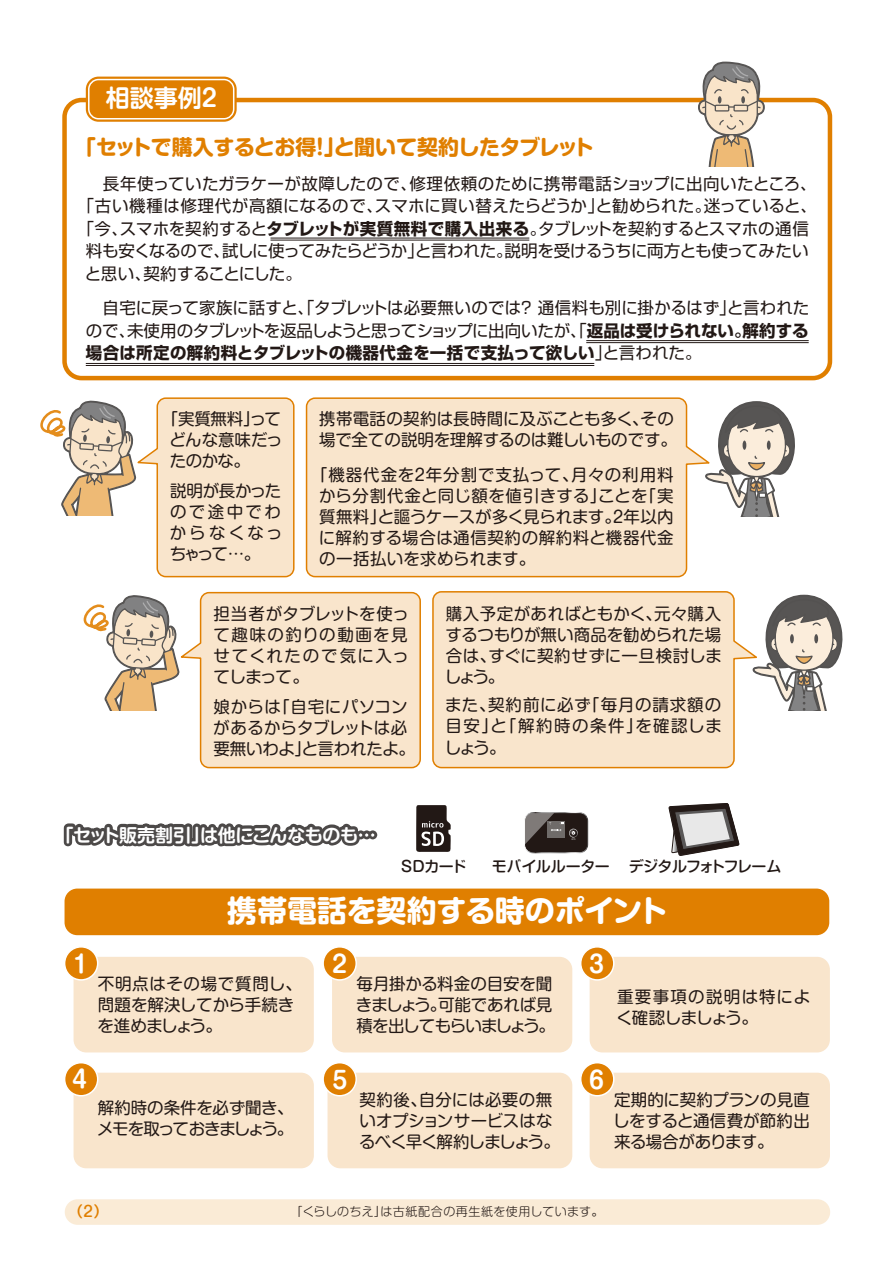
<style>
.page{position:relative;width:893px;height:1263px;background:#fff}
.page>*{position:absolute;margin:0;border:0;box-sizing:border-box;transform-origin:0 0}
.t1{font:700 30px "Shin M Go Pro";letter-spacing:-.01em;color:#fff}
.t2{font:700 24px "Shin M Go Pro De";color:#fff}
.t3{font:700 23.7px "Shin M Go Pro De";color:#fff}
.t4{font:700 21px "Shin M Go Pro";letter-spacing:-.03em;color:#e07f00}
.t5{font:700 18px "Shin M Go Pro De";letter-spacing:-.02em;color:#fff}
.t6{font:16.5px/21px "Shin M Go Pro";color:#221815;text-align:justify}
.t7{font:16.5px/22.5px "Shin Go Pro";letter-spacing:-.01em;color:#221815;text-align:justify}
.t8{font:16.5px "Shin Go Pro";letter-spacing:-.035em;color:#221815}
.t9{font:16.5px "Shin Go Pro";letter-spacing:.01em;color:#221815}
.t10{font:16.5px "Shin Go Pro";letter-spacing:.02em;color:#221815}
.t11{font:16.5px/21px "Shin M Go Pro";letter-spacing:-.035em;color:#221815}
.t12{font:16.5px/21px "Shin M Go Pro";letter-spacing:-.025em;color:#221815}
.t13{font:16.5px/21px "Shin M Go Pro";letter-spacing:-.03em;color:#221815}
.t14{font:16.5px/21px "Shin M Go Pro";letter-spacing:.05em;color:#221815}
.t15{font:16.5px "Shin Go Pro";letter-spacing:-.05em;color:#221815}
.t16{font:500 15px "Shin M Go Pro";letter-spacing:-.045em;color:#221815}
.t17{font:500 15px "Shin M Go Pro";letter-spacing:-.01em;color:#221815}
.t18{font:500 15px "Shin M Go Pro";color:#e07f00}
.t19{font:300 12px "Shin M Go Pro";letter-spacing:.03em;color:#221815}
.s1{font-weight:700}
</style>
<div class="page">
<div style="left:65px;top:1199px;width:765px;height:26px;background:#faebd6;border-radius:13px"></div>
<div style="left:74px;top:957px;width:240px;height:95px;background:#f9e5cc;border-radius:13px"></div>
<div style="left:65px;top:888px;width:764px;height:47px;background:#e07f00;border-radius:13px"></div>
<div style="left:62px;top:98px;width:770px;height:282px;border:4px solid #e07f00;border-radius:17px"></div>
<div style="left:86px;top:77px;width:151px;height:45px;background:#e07f00;border-radius:13px"></div>
<div style="left:88px;top:79px;width:146px;height:41px;border:2px solid #fff;border-radius:10px"></div>
<svg style="left:697px;top:61px;width:69px;height:105px"></svg>
<svg style="left:40px;top:397px;width:255px;height:181px"></svg>
<svg style="left:305px;top:397px;width:398px;height:181px;background:#f8e4ca"></svg>
<svg style="left:703px;top:401px;width:92px;height:116px"></svg>
<svg style="left:758px;top:594px;width:85px;height:117px"></svg>
<svg style="left:451px;top:591px;width:307px;height:178px;background:#f8e4cb"></svg>
<div style="left:65px;top:947px;width:33px;height:33px;background:#e07f00;border-radius:50%"></div>
<div style="left:64px;top:946px;width:34px;height:35px;border:2px solid #fff;border-radius:50%"></div>
<div style="left:332px;top:957px;width:240px;height:95px;background:#f9e5cc;border-radius:13px"></div>
<div style="left:323px;top:947px;width:33px;height:33px;background:#e07f00;border-radius:50%"></div>
<div style="left:322px;top:946px;width:35px;height:35px;border:2px solid #fff;border-radius:50%"></div>
<div style="left:590px;top:957px;width:240px;height:95px;background:#f9e5cc;border-radius:13px"></div>
<div style="left:581px;top:947px;width:33px;height:33px;background:#e07f00;border-radius:50%"></div>
<div style="left:580px;top:946px;width:34px;height:35px;border:2px solid #fff;border-radius:50%"></div>
<div style="left:74px;top:1073px;width:240px;height:95px;background:#f9e5cc;border-radius:13px"></div>
<div style="left:65px;top:1063px;width:33px;height:33px;background:#e07f00;border-radius:50%"></div>
<div style="left:64px;top:1062px;width:34px;height:34px;border:2px solid #fff;border-radius:50%"></div>
<div style="left:328px;top:1073px;width:244px;height:95px;background:#f9e5cc;border-radius:13px"></div>
<div style="left:323px;top:1063px;width:33px;height:33px;background:#e07f00;border-radius:50%"></div>
<div style="left:322px;top:1062px;width:35px;height:34px;border:2px solid #fff;border-radius:50%"></div>
<div style="left:590px;top:1073px;width:240px;height:95px;background:#f9e5cc;border-radius:13px"></div>
<div style="left:581px;top:1063px;width:33px;height:33px;background:#e07f00;border-radius:50%"></div>
<div style="left:580px;top:1062px;width:34px;height:34px;border:2px solid #fff;border-radius:50%"></div>
<img style="left:520px;top:819px;width:111px;height:70px">
<svg style="left:524px;top:812px;width:64px;height:41px;background:#4c4442"></svg>
<svg style="left:669px;top:803px;width:70px;height:53px"></svg>
<svg style="left:63px;top:591px;width:388px;height:345px"></svg>
<hr style="left:270px;top:238px;width:259px;height:1px;background:#221815">
<hr style="left:270px;top:240px;width:259px;height:1px;background:#221815">
<hr style="left:586px;top:340px;width:223px;height:1px;background:#221815">
<hr style="left:586px;top:342px;width:223px;height:1px;background:#221815">
<hr style="left:86px;top:363px;width:508px;height:1px;background:#221815">
<hr style="left:86px;top:365px;width:508px;height:1px;background:#221815">
<p class="t2" style="left:106px;top:79px;width:113px">相談事例2</p>
<p class="t4" style="left:75px;top:130px;width:520px">「セットで購入するとお得！」と聞いて契約したタブレット</p>
<p class="t10" style="left:86px;top:170px;width:732px">　長年使っていたガラケーが故障したので、修理依頼のために携帯電話ショップに出向いたところ、</p>
<p class="t9" style="left:78px;top:192px;width:741px">「古い機種は修理代が高額になるので、スマホに買い替えたらどうか」と勧められた。迷っていると、</p>
<p class="t7" style="left:78px;top:215px;width:733px">「今、スマホを契約すると<span class="s1">タブレットが実質無料で購入出来る</span>。タブレットを契約するとスマホの通信</p>
<p class="t8" style="left:86px;top:237px;width:724px">料も安くなるので、試しに使ってみたらどうか」と言われた。説明を受けるうちに両方とも使ってみたい</p>
<p class="t15" style="left:85px;top:260px;width:219px">と思い、契約することにした。</p>
<p class="t7" style="left:86px;top:295px;width:725px;text-indent:17px">自宅に戻って家族に話すと、「タブレットは必要無いのでは? 通信料も別に掛かるはず」と言われたので、未使用のタブレットを返品しようと思ってショップに出向いたが、「<span class="s1">返品は受けられない。解約する場合は所定の解約料とタブレットの機器代金を一括で支払って欲しい</span>」と言われた。</p>
<p class="t6" style="left:319px;top:407px;width:359px">携帯電話の契約は長時間に及ぶことも多く、その場で全ての説明を理解するのは難しいものです。</p>
<p class="t6" style="left:319px;top:462px;width:356px;text-indent:-8px">「機器代金を2年分割で支払って、月々の利用料から分割代金と同じ額を値引きする」ことを「実質無料」と謳うケースが多く見られます。2年以内に解約する場合は通信契約の解約料と機器代金の一括払いを求められます。</p>
<p class="t6" style="left:213px;top:601px;width:197px">担当者がタブレットを使って趣味の釣りの動画を見せてくれたので気に入ってしまって。</p>
<p class="t6" style="left:213px;top:694px;width:203px;text-align:left">娘からは「自宅にパソコンがあるからタブレットは必要無いわよ」と言われたよ。</p>
<p class="t6" style="left:169px;top:407px;width:115px;text-indent:-8px">「実質無料」ってどんな意味だったのかな。</p>
<p class="t6" style="left:170px;top:479px;width:114px">説明が長かったので途中でわからなくなっちゃって…。</p>
<p class="t6" style="left:445px;top:601px;width:279px">購入予定があればともかく、元々購入するつもりが無い商品を勧められた場合は、すぐに契約せずに一旦検討しましょう。</p>
<p class="t6" style="left:445px;top:693px;width:279px">また、契約前に必ず「毎月の請求額の目安」と「解約時の条件」を確認しましょう。</p>
<p class="t5" style="left:56px;top:820px;width:321px">「セット販売割引」は他にこんなものも…</p>
<p class="t16" style="left:399px;top:854px;width:69px">ＳＤカード</p>
<p class="t17" style="left:492px;top:854px;width:119px">モバイルルーター</p>
<p class="t16" style="left:629px;top:854px;width:154px">デジタルフォトフレーム</p>
<p class="t3" style="left:73px;top:945px;width:16px">1</p>
<p class="t1" style="left:227px;top:886px;width:442px">携帯電話を契約する時のポイント</p>
<p class="t6" style="left:98px;top:971px;width:206px;text-align:left">不明点はその場で質問し、問題を解決してから手続きを進めましょう。</p>
<p class="t3" style="left:332px;top:944px;width:16px">2</p>
<p class="t11" style="left:356px;top:971px;width:201px">毎月掛かる料金の目安を聞きましょう。可能であれば見積を出してもらいましょう。</p>
<p class="t3" style="left:589px;top:944px;width:16px">3</p>
<p class="t14" style="left:616px;top:984px;width:195px">重要事項の説明は特によく確認しましょう。</p>
<p class="t3" style="left:72px;top:1060px;width:16px">4</p>
<p class="t13" style="left:97px;top:1095px;width:198px">解約時の条件を必ず聞き、メモを取っておきましょう。</p>
<p class="t3" style="left:333px;top:1061px;width:16px">5</p>
<p class="t12" style="left:359px;top:1087px;width:202px">契約後、自分には必要の無いオプションサービスはなるべく早く解約しましょう。</p>
<p class="t3" style="left:589px;top:1061px;width:16px">6</p>
<p class="t6" style="left:613px;top:1087px;width:198px">定期的に契約プランの見直しをすると通信費が節約出来る場合があります。</p>
<p class="t18" style="left:68px;top:1199px;width:42px">（2）</p>
<p class="t19" style="left:291px;top:1202px;width:314px">「くらしのちえ」は古紙配合の再生紙を使用しています。</p>
</div>
